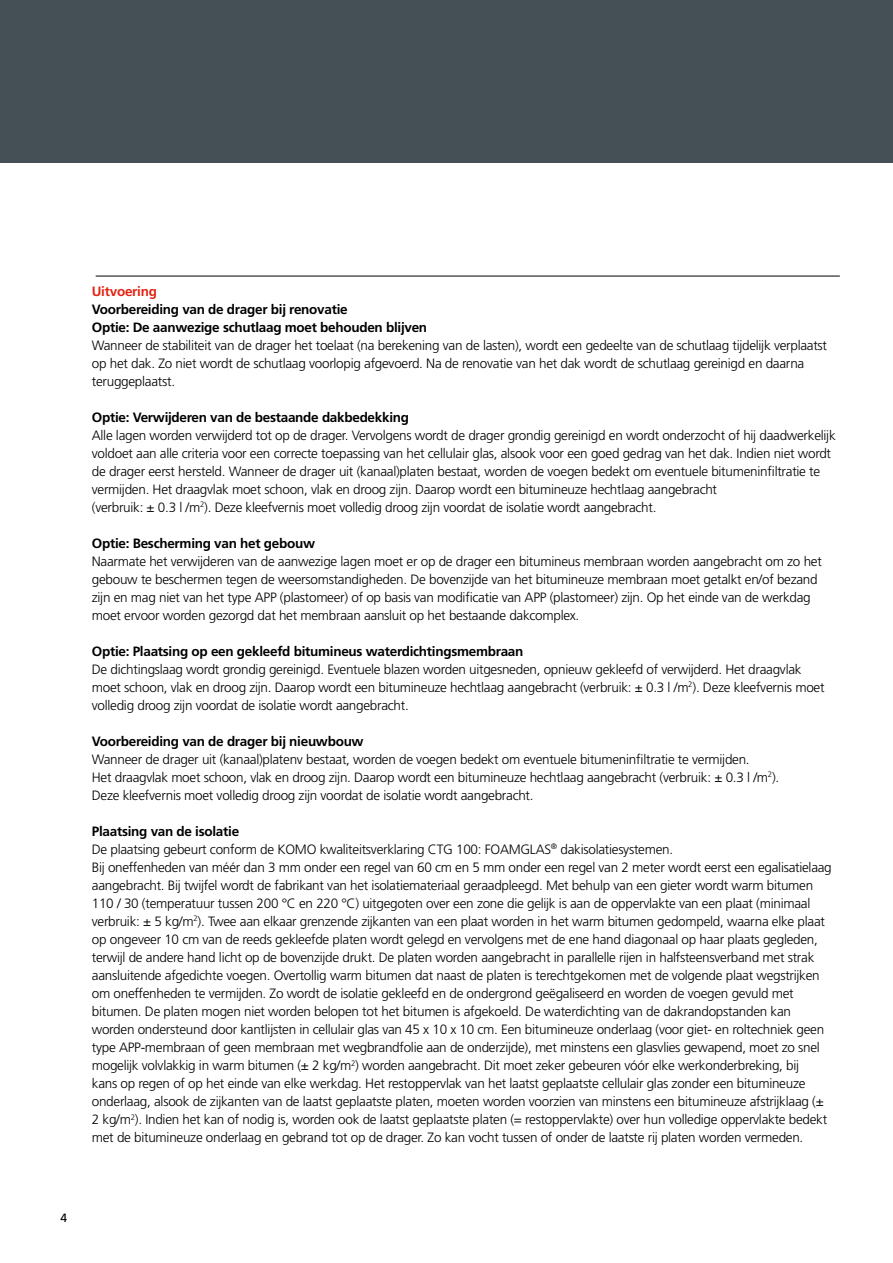
<style>
.page{position:relative;width:893px;height:1263px;background:#fff}
.page>*{position:absolute;margin:0;border:0;box-sizing:border-box;transform-origin:0 0}
.t1{font:300 13.5px/18px "Frutiger LT Std";letter-spacing:-.02em;color:#000}
.t2{font:700 13.5px/18px "Frutiger LT Std";letter-spacing:-.02em;color:#000}
.t3{font:700 13.5px "Frutiger LT Std";letter-spacing:-.02em;color:#e42313}
.t4{font:12px "Frutiger LT Std";color:#000}
.s1{font-weight:700}
</style>
<div class="page">
<div style="left:0;top:0;width:893px;height:162px;background:#445055"></div>
<hr style="left:96px;top:276px;width:744px;height:1px;background:#000">
<p class="t3" style="left:92px;top:283px;width:67px">Uitvoering</p>
<p class="t2" style="left:92px;top:300px;width:337px">Voorbereiding van de drager bij renovatie<br>Optie: De aanwezige schutlaag moet behouden blijven</p>
<p class="t1" style="left:92px;top:336px;width:737px">Wanneer de stabiliteit van de drager het toelaat (na berekening van de lasten), wordt een gedeelte van de schutlaag tijdelijk verplaatst op het dak. Zo niet wordt de schutlaag voorlopig afgevoerd. Na de renovatie van het dak wordt de schutlaag gereinigd en daarna teruggeplaatst.</p>
<p class="t2" style="left:92px;top:408px;width:319px">Optie: Verwijderen van de bestaande dakbedekking</p>
<p class="t1" style="left:92px;top:426px;width:745px">Alle lagen worden verwijderd tot op de drager. Vervolgens wordt de drager grondig gereinigd en wordt onderzocht of hij daadwerkelijk voldoet aan alle criteria voor een correcte toepassing van het cellulair glas, alsook voor een goed gedrag van het dak. Indien niet wordt de drager eerst hersteld. Wanneer de drager uit (kanaal)platen bestaat, worden de voegen bedekt om eventuele bitumeninfiltratie te vermijden. Het draagvlak moet schoon, vlak en droog zijn. Daarop wordt een bitumineuze hechtlaag aangebracht<br>(verbruik: ± 0.3 l /m<sup>2</sup>). Deze kleefvernis moet volledig droog zijn voordat de isolatie wordt aangebracht.</p>
<p class="t2" style="left:92px;top:534px;width:225px">Optie: Bescherming van het gebouw</p>
<p class="t1" style="left:92px;top:552px;width:731px">Naarmate het verwijderen van de aanwezige lagen moet er op de drager een bitumineus membraan worden aangebracht om zo het gebouw te beschermen tegen de weersomstandigheden. De bovenzijde van het bitumineuze membraan moet getalkt en/of bezand zijn en mag niet van het type APP (plastomeer) of op basis van modificatie van APP (plastomeer) zijn. Op het einde van de werkdag moet ervoor worden gezorgd dat het membraan aansluit op het bestaande dakcomplex.</p>
<p class="t2" style="left:92px;top:642px;width:433px">Optie: Plaatsing op een gekleefd bitumineus waterdichtingsmembraan</p>
<p class="t1" style="left:92px;top:660px;width:734px">De dichtingslaag wordt grondig gereinigd. Eventuele blazen worden uitgesneden, opnieuw gekleefd of verwijderd. Het draagvlak moet schoon, vlak en droog zijn. Daarop wordt een bitumineuze hechtlaag aangebracht (verbruik: ± 0.3 l /m<sup>2</sup>). Deze kleefvernis moet volledig droog zijn voordat de isolatie wordt aangebracht.</p>
<p class="t2" style="left:92px;top:732px;width:273px">Voorbereiding van de drager bij nieuwbouw</p>
<p class="t1" style="left:92px;top:750px;width:689px">Wanneer de drager uit (kanaal)platenv bestaat, worden de voegen bedekt om eventuele bitumeninfiltratie te vermijden.<br>Het draagvlak moet schoon, vlak en droog zijn. Daarop wordt een bitumineuze hechtlaag aangebracht (verbruik: ± 0.3 l /m<sup>2</sup>).<br>Deze kleefvernis moet volledig droog zijn voordat de isolatie wordt aangebracht.</p>
<p class="t1" style="left:92px;top:822px;width:741px"><span class="s1">Plaatsing van de isolatie<br></span>De plaatsing gebeurt conform de KOMO kwaliteitsverklaring CTG 100: FOAMGLAS<sup>®</sup> dakisolatiesystemen.<br>Bij oneffenheden van méér dan 3 mm onder een regel van 60 cm en 5 mm onder een regel van 2 meter wordt eerst een egalisatielaag aangebracht. Bij twijfel wordt de fabrikant van het isolatiemateriaal geraadpleegd. Met behulp van een gieter wordt warm bitumen 110 / 30 (temperatuur tussen 200 °C en 220 °C) uitgegoten over een zone die gelijk is aan de oppervlakte van een plaat (minimaal verbruik: ± 5 kg/m<sup>2</sup>). Twee aan elkaar grenzende zijkanten van een plaat worden in het warm bitumen gedompeld, waarna elke plaat op ongeveer 10 cm van de reeds gekleefde platen wordt gelegd en vervolgens met de ene hand diagonaal op haar plaats gegleden, terwijl de andere hand licht op de bovenzijde drukt. De platen worden aangebracht in parallelle rijen in halfsteensverband met strak aansluitende afgedichte voegen. Overtollig warm bitumen dat naast de platen is terechtgekomen met de volgende plaat wegstrijken om oneffenheden te vermijden. Zo wordt de isolatie gekleefd en de ondergrond geëgaliseerd en worden de voegen gevuld met bitumen. De platen mogen niet worden belopen tot het bitumen is afgekoeld. De waterdichting van de dakrandopstanden kan worden ondersteund door kantlijsten in cellulair glas van 45 x 10 x 10 cm. Een bitumineuze onderlaag (voor giet- en roltechniek geen type APP-membraan of geen membraan met wegbrandfolie aan de onderzijde), met minstens een glasvlies gewapend, moet zo snel mogelijk volvlakkig in warm bitumen (± 2 kg/m<sup>2</sup>) worden aangebracht. Dit moet zeker gebeuren vóór elke werkonderbreking, bij<br>kans op regen of op het einde van elke werkdag. Het restoppervlak van het laatst geplaatste cellulair glas zonder een bitumineuze onderlaag, alsook de zijkanten van de laatst geplaatste platen, moeten worden voorzien van minstens een bitumineuze afstrijklaag (± 2 kg/m<sup>2</sup>). Indien het kan of nodig is, worden ook de laatst geplaatste platen (= restoppervlakte) over hun volledige oppervlakte bedekt met de bitumineuze onderlaag en gebrand tot op de drager. Zo kan vocht tussen of onder de laatste rij platen worden vermeden.</p>
<p class="t4" style="left:61px;top:1210px;width:8px">4</p>
</div>
